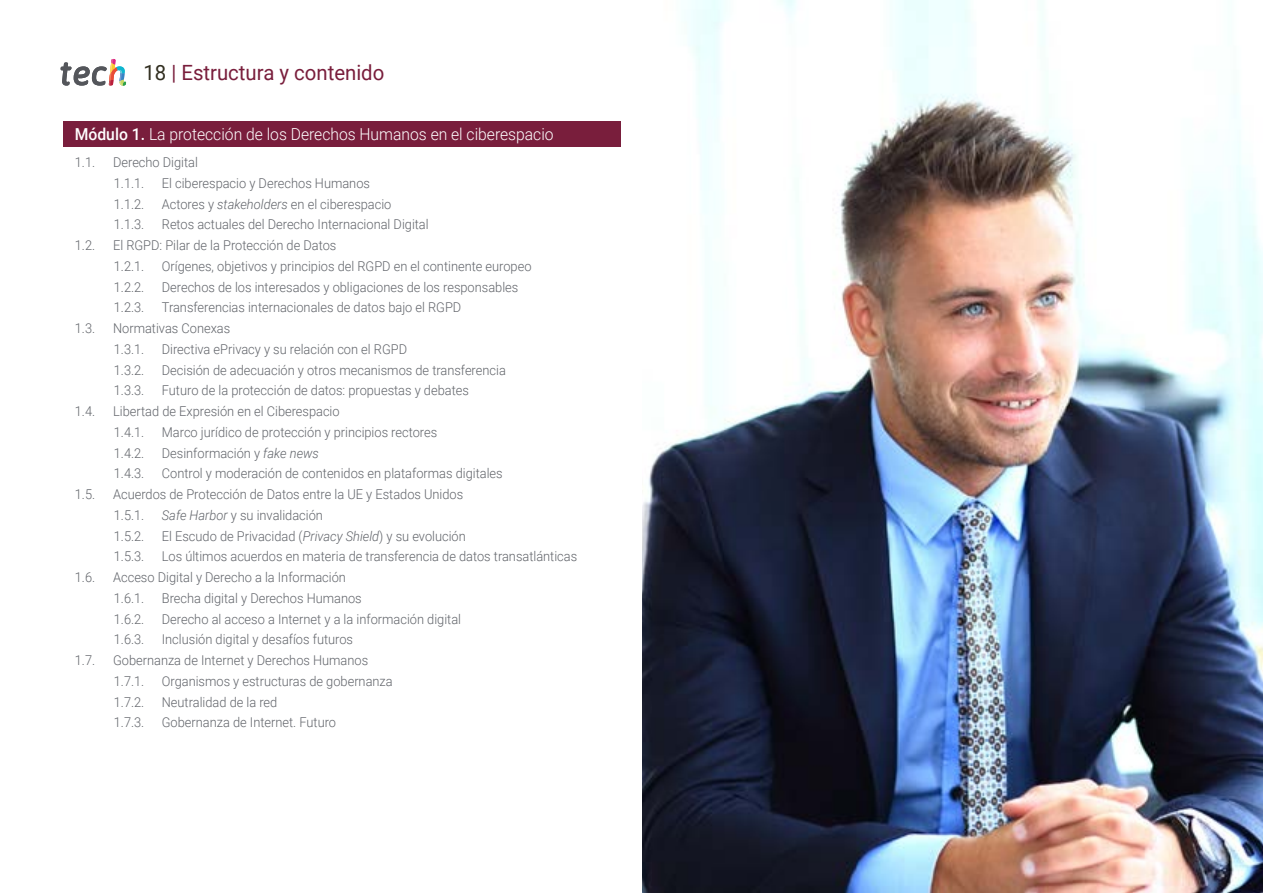
<style>
.page{position:relative;width:1263px;height:893px;background:#fff}
.page>*{position:absolute;margin:0;border:0;box-sizing:border-box;transform-origin:0 0}
.t1{font:21px "Roboto";color:#791e3c}
.t2{font:300 16.5px "Roboto";color:#fff;scale:.95 1}
.t3{font:300 13.5px/20.7px "Roboto";color:#61646a;scale:.95 1}
.s1{color:#312e20}
.s2{font-weight:500}
.s3{font-style:italic}
</style>
<div class="page">
<img style="left:642px;top:0;width:621px;height:893px">
<div style="left:64px;top:121px;width:557px;height:25px;background:#791e3c"></div>
<svg style="left:61px;top:59px;width:65px;height:27px"></svg>
<h1 class="t1" style="left:144px;top:57px;width:242px"><span class="s1">18</span> | Estructura y contenido</h1>
<p class="t2" style="left:75px;top:123px;width:505px"><span class="s2">Módulo 1.</span> La protección de los Derechos Humanos en el ciberespacio</p>
<p class="t3" style="left:75px;top:151px;width:23px">1.1.</p>
<p class="t3" style="left:113px;top:151px;width:91px">Derecho Digital<br>1.1.1.</p>
<p class="t3" style="left:162px;top:172px;width:221px">El ciberespacio y Derechos Humanos</p>
<p class="t3" style="left:114px;top:193px;width:34px">1.1.2.</p>
<p class="t3" style="left:162px;top:193px;width:243px">Actores y <span class="s3">stakeholders</span> en el ciberespacio</p>
<p class="t3" style="left:114px;top:214px;width:34px">1.1.3.</p>
<p class="t3" style="left:162px;top:214px;width:282px">Retos actuales del Derecho Internacional Digital</p>
<p class="t3" style="left:75px;top:234px;width:23px">1.2.</p>
<p class="t3" style="left:113px;top:234px;width:236px">El RGPD: Pilar de la Protección de Datos<br>1.2.1.</p>
<p class="t3" style="left:162px;top:255px;width:391px">Orígenes, objetivos y principios del RGPD en el continente europeo</p>
<p class="t3" style="left:114px;top:276px;width:34px">1.2.2.</p>
<p class="t3" style="left:162px;top:276px;width:377px">Derechos de los interesados y obligaciones de los responsables</p>
<p class="t3" style="left:114px;top:297px;width:34px">1.2.3.</p>
<p class="t3" style="left:162px;top:297px;width:317px">Transferencias internacionales de datos bajo el RGPD</p>
<p class="t3" style="left:75px;top:317px;width:23px">1.3.</p>
<p class="t3" style="left:113px;top:317px;width:125px">Normativas Conexas<br>1.3.1.</p>
<p class="t3" style="left:162px;top:338px;width:260px">Directiva ePrivacy y su relación con el RGPD</p>
<p class="t3" style="left:114px;top:359px;width:34px">1.3.2.</p>
<p class="t3" style="left:162px;top:359px;width:364px">Decisión de adecuación y otros mecanismos de transferencia</p>
<p class="t3" style="left:114px;top:380px;width:34px">1.3.3.</p>
<p class="t3" style="left:162px;top:380px;width:325px">Futuro de la protección de datos: propuestas y debates</p>
<p class="t3" style="left:75px;top:400px;width:23px">1.4.</p>
<p class="t3" style="left:113px;top:400px;width:240px">Libertad de Expresión en el Ciberespacio<br>1.4.1.</p>
<p class="t3" style="left:162px;top:421px;width:291px">Marco jurídico de protección y principios rectores</p>
<p class="t3" style="left:114px;top:442px;width:34px">1.4.2.</p>
<p class="t3" style="left:162px;top:442px;width:167px">Desinformación y <span class="s3">fake news</span></p>
<p class="t3" style="left:114px;top:463px;width:34px">1.4.3.</p>
<p class="t3" style="left:162px;top:463px;width:360px">Control y moderación de contenidos en plataformas digitales</p>
<p class="t3" style="left:75px;top:483px;width:23px">1.5.</p>
<p class="t3" style="left:113px;top:483px;width:370px">Acuerdos de Protección de Datos entre la UE y Estados Unidos<br>1.5.1.</p>
<p class="t3" style="left:162px;top:504px;width:171px"><span class="s3">Safe Harbor</span> y su invalidación</p>
<p class="t3" style="left:114px;top:525px;width:34px">1.5.2.</p>
<p class="t3" style="left:162px;top:525px;width:321px">El Escudo de Privacidad (<span class="s3">Privacy Shield</span>) y su evolución</p>
<p class="t3" style="left:114px;top:546px;width:34px">1.5.3.</p>
<p class="t3" style="left:162px;top:546px;width:439px">Los últimos acuerdos en materia de transferencia de datos transatlánticas</p>
<p class="t3" style="left:75px;top:566px;width:23px">1.6.</p>
<p class="t3" style="left:113px;top:566px;width:247px">Acceso Digital y Derecho a la Información<br>1.6.1.</p>
<p class="t3" style="left:162px;top:587px;width:212px">Brecha digital y Derechos Humanos</p>
<p class="t3" style="left:114px;top:608px;width:34px">1.6.2.</p>
<p class="t3" style="left:162px;top:608px;width:316px">Derecho al acceso a Internet y a la información digital</p>
<p class="t3" style="left:114px;top:629px;width:34px">1.6.3.</p>
<p class="t3" style="left:162px;top:629px;width:203px">Inclusión digital y desafíos futuros</p>
<p class="t3" style="left:75px;top:649px;width:23px">1.7.</p>
<p class="t3" style="left:113px;top:649px;width:270px">Gobernanza de Internet y Derechos Humanos<br>1.7.1.</p>
<p class="t3" style="left:162px;top:670px;width:244px">Organismos y estructuras de gobernanza</p>
<p class="t3" style="left:114px;top:691px;width:34px">1.7.2.</p>
<p class="t3" style="left:162px;top:691px;width:123px">Neutralidad de la red</p>
<p class="t3" style="left:114px;top:712px;width:34px">1.7.3.</p>
<p class="t3" style="left:162px;top:712px;width:185px">Gobernanza de Internet. Futuro</p>
</div>
